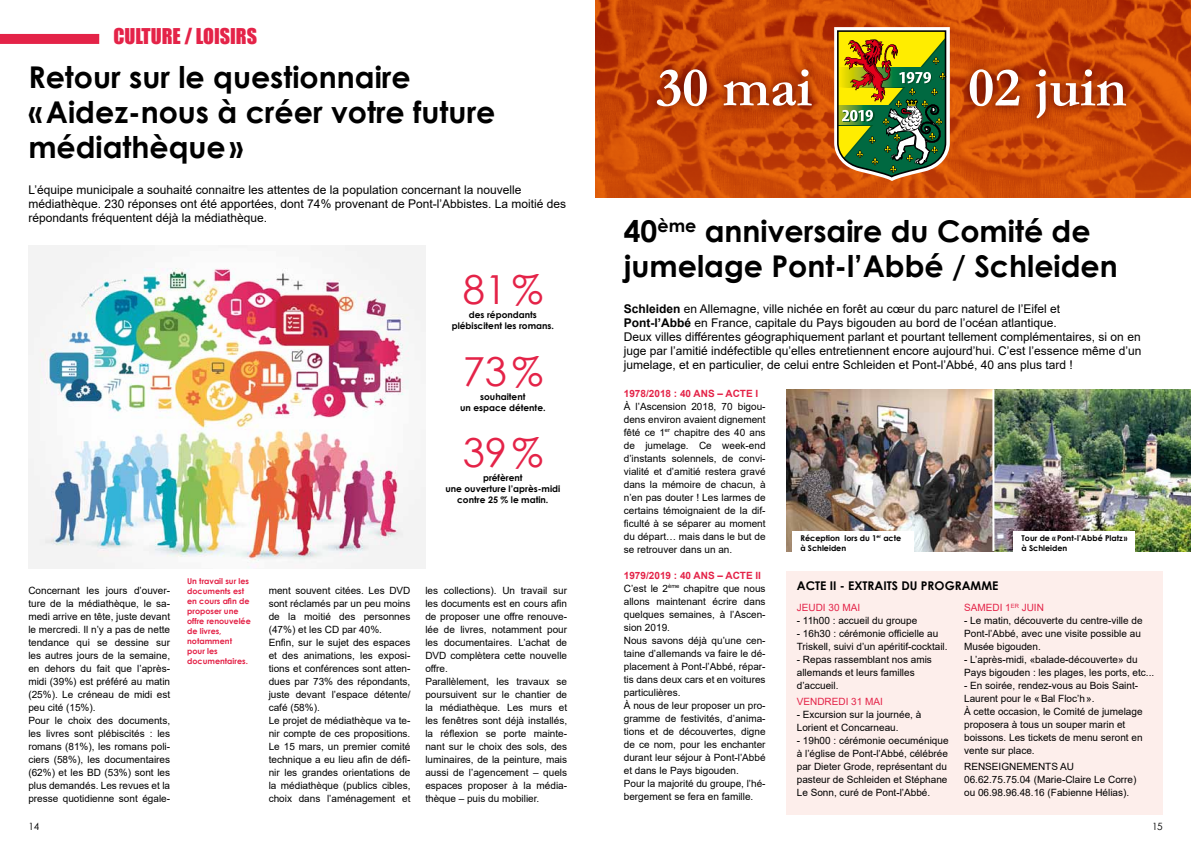
<style>
.page{position:relative;width:1191px;height:842px;background:#fff}
.page>*{position:absolute;margin:0;border:0;box-sizing:border-box;transform-origin:0 0}
.t1{font:40px "Century Gothic";color:#e42348}
.t2{font:700 30px/35px "Century Gothic";color:#000}
.t3{font:20px "Impact";color:#e42348}
.t4{font:12px/14px "Arial";color:#000}
.t5{font:700 12px "Century Gothic";color:#000}
.t6{font:10px/13px "Arial";color:#000}
.t7{font:10px "Arial";color:#e42348}
.t8{font:700 10px "Arial";color:#e42348}
.t9{font:10px "Century Gothic";color:#000}
.t10{font:700 9px/11px "Century Gothic";color:#000;text-align:center}
.t11{font:700 8px/10px "Century Gothic";color:#e42348}
.t12{font:700 8px/10px "Century Gothic";color:#000}
.s1{font-weight:700}
.s2{font-weight:700;color:#e42348}
</style>
<div class="page">
<div style="left:0;top:34px;width:99px;height:10px;background:#e42348"></div>
<img style="left:28px;top:246px;width:397px;height:323px">
<img style="left:994px;top:389px;width:197px;height:162px">
<img style="left:595px;top:0;width:596px;height:197px">
<svg style="left:830px;top:23px;width:123px;height:164px;background:#8c8536"></svg>
<img style="left:644px;top:57px;width:180px;height:62px">
<svg style="left:657px;top:69px;width:50px;height:37px"></svg>
<svg style="left:723px;top:69px;width:88px;height:37px"></svg>
<img style="left:957px;top:57px;width:181px;height:74px">
<svg style="left:969px;top:69px;width:50px;height:37px"></svg>
<svg style="left:1035px;top:69px;width:91px;height:49px"></svg>
<img style="left:786px;top:389px;width:206px;height:162px">
<div style="left:1013px;top:531px;width:122px;height:23px;background:#fff"></div>
<div style="left:792px;top:531px;width:122px;height:23px;background:#fff"></div>
<div style="left:786px;top:571px;width:376px;height:243px;background:#fdeeeb"></div>
<h3 class="t3" style="left:113px;top:21px;width:145px">CULTURE / LOISIRS</h3>
<h2 class="t2" style="left:28px;top:58px;width:468px">Retour sur le questionnaire «Aidez-nous à créer votre future médiathèque»</h2>
<p class="t4" style="left:28px;top:183px;width:539px">L’équipe municipale a souhaité connaitre les attentes de la population concernant la nouvelle médiathèque. 230 réponses ont été apportées, dont 74% provenant de Pont-l’Abbistes. La moitié des répondants fréquentent déjà la médiathèque.</p>
<h1 class="t1" style="left:463px;top:262px;width:82px">81%</h1>
<p class="t10" style="left:452px;top:309px;width:104px">des répondants plébiscitent les romans.</p>
<h1 class="t1" style="left:463px;top:343px;width:82px">73%</h1>
<p class="t10" style="left:460px;top:390px;width:87px">souhaitent<br>un espace détente.</p>
<h1 class="t1" style="left:463px;top:425px;width:82px">39%</h1>
<p class="t10" style="left:445px;top:472px;width:116px">préfèrent<br>une ouverture l’après-midi contre 25 % le matin.</p>
<p class="t11" style="left:187px;top:575px;width:65px">Un travail sur les documents est en cours afin de proposer une offre renouvelée de livres, notamment pour les documentaires.</p>
<p class="t6" style="left:28px;top:584px;width:143px">Concernant les jours d’ouver&shy;ture de la médiathèque, le sa&shy;medi arrive en tête, juste devant le mercredi. Il n’y a pas de nette tendance qui se dessine sur les autres jours de la semaine, en dehors du fait que l’après&shy;midi (39%) est préféré au matin (25%). Le créneau de midi est peu cité (15%).<br>Pour le choix des documents, les livres sont plébiscités : les romans (81%), les romans poli&shy;ciers (58%), les documentaires (62%) et les BD (53%) sont les plus demandés. Les revues et la presse quotidienne sont égale-</p>
<p class="t6" style="left:269px;top:584px;width:143px">ment souvent citées. Les DVD sont réclamés par un peu moins de la moitié des personnes (47%) et les CD par 40%.<br>Enfin, sur le sujet des espaces et des animations, les exposi&shy;tions et conférences sont atten&shy;dues par 73% des répondants, juste devant l’espace détente/ café (58%).<br>Le projet de médiathèque va te&shy;nir compte de ces propositions.<br>Le 15 mars, un premier comité technique a eu lieu afin de défi&shy;nir les grandes orientations de la médiathèque (publics cibles, choix dans l’aménagement et</p>
<p class="t6" style="left:425px;top:584px;width:143px">les collections). Un travail sur les documents est en cours afin de proposer une offre renouve&shy;lée de livres, notamment pour les documentaires. L’achat de<br>DVD complètera cette nouvelle offre.<br>Parallèlement, les travaux se poursuivent sur le chantier de la médiathèque. Les murs et les fenêtres sont déjà installés, la réflexion se porte mainte&shy;nant sur le choix des sols, des luminaires, de la peinture, mais aussi de l’agencement – quels espaces proposer à la média&shy;thèque – puis du mobilier.</p>
<h2 class="t2" style="left:624px;top:212px;width:495px">40<sup>ème</sup> anniversaire du Comité de jumelage Pont-l’Abbé / Schleiden</h2>
<p class="t4" style="left:624px;top:302px;width:519px"><span class="s1">Schleiden</span> en Allemagne, ville nichée en forêt au cœur du parc naturel de l’Eifel et<br><span class="s1">Pont-l’Abbé</span> en France, capitale du Pays bigouden au bord de l’océan atlantique.<br>Deux villes différentes géographiquement parlant et pourtant tellement complémentaires, si on en juge par l’amitié indéfectible qu’elles entretiennent encore aujourd’hui. C’est l’essence même d’un jumelage, et en particulier, de celui entre Schleiden et Pont-l’Abbé, 40 ans plus tard !</p>
<p class="t8" style="left:624px;top:386px;width:136px">1978/2018 : 40 ANS – ACTE I</p>
<p class="t6" style="left:624px;top:400px;width:143px;text-align:justify">À l’Ascension 2018, 70 bigou&shy;dens environ avaient dignement fêté ce 1<sup>er</sup> chapitre des 40 ans de jumelage. Ce week-end d’instants solennels, de convi&shy;vialité et d’amitié restera gravé dans la mémoire de chacun, à n’en pas douter ! Les larmes de certains témoignaient de la dif&shy;ficulté à se séparer au moment du départ… mais dans le but de se retrouver dans un an.</p>
<p class="t6" style="left:624px;top:569px;width:143px"><span class="s2">1979/2019 : 40 ANS – ACTE II<br></span>C’est le 2<sup>ème</sup> chapitre que nous allons maintenant écrire dans quelques semaines, à l’Ascen&shy;sion 2019.<br>Nous savons déjà qu’une cen&shy;taine d’allemands va faire le dé&shy;placement à Pont-l’Abbé, répar&shy;tis dans deux cars et en voitures particulières.<br>À nous de leur proposer un pro&shy;gramme de festivités, d’anima&shy;tions et de découvertes, digne de ce nom, pour les enchanter durant leur séjour à Pont-l’Abbé et dans le Pays bigouden.<br>Pour la majorité du groupe, l’hé&shy;bergement se fera en famille.</p>
<p class="t12" style="left:800px;top:533px;width:102px">Réception lors du 1<sup>er</sup> acte à Schleiden</p>
<p class="t12" style="left:1021px;top:532px;width:107px">Tour de «Pont-l’Abbé Platz » à Schleiden</p>
<p class="t5" style="left:797px;top:576px;width:203px">ACTE II - EXTRAITS DU PROGRAMME</p>
<p class="t7" style="left:964px;top:601px;width:81px">SAMEDI 1<sup>ER</sup> JUIN</p>
<p class="t6" style="left:964px;top:614px;width:180px">- Le matin, découverte du centre-ville de<br>Pont-l’Abbé, avec une visite possible au<br>Musée bigouden.</p>
<p class="t6" style="left:964px;top:653px;width:192px">- L’après-midi, «balade-découverte» du<br>Pays bigouden : les plages, les ports, etc...</p>
<p class="t6" style="left:964px;top:679px;width:180px">- En soirée, rendez-vous au Bois Saint-<br>Laurent pour le «Bal Floc’h».<br>À cette occasion, le Comité de jumelage proposera à tous un souper marin et boissons. Les tickets de menu seront en vente sur place.</p>
<p class="t6" style="left:964px;top:760px;width:174px">RENSEIGNEMENTS AU<br>06.62.75.75.04 (Marie-Claire Le Corre) ou 06.98.96.48.16 (Fabienne Hélias).</p>
<p class="t7" style="left:797px;top:601px;width:65px">JEUDI 30 MAI</p>
<p class="t6" style="left:797px;top:614px;width:122px">- 11h00 : accueil du groupe</p>
<p class="t6" style="left:797px;top:627px;width:152px">- 16h30 : cérémonie officielle au<br>Triskell, suivi d’un apéritif-cocktail.</p>
<p class="t6" style="left:797px;top:653px;width:137px">- Repas rassemblant nos amis allemands et leurs familles d’accueil.</p>
<p class="t7" style="left:797px;top:694px;width:88px">VENDREDI 31 MAI</p>
<p class="t6" style="left:797px;top:708px;width:126px">- Excursion sur la journée, à<br>Lorient et Concarneau.</p>
<p class="t6" style="left:797px;top:734px;width:153px">- 19h00 : cérémonie oecuménique à l’église de Pont-l’Abbé, célébrée par Dieter Grode, représentant du pasteur de Schleiden et Stéphane Le Sonn, curé de Pont-l’Abbé.</p>
<p class="t9" style="left:28px;top:819px;width:13px">14</p>
<p class="t9" style="left:1152px;top:819px;width:12px">15</p>
</div>
